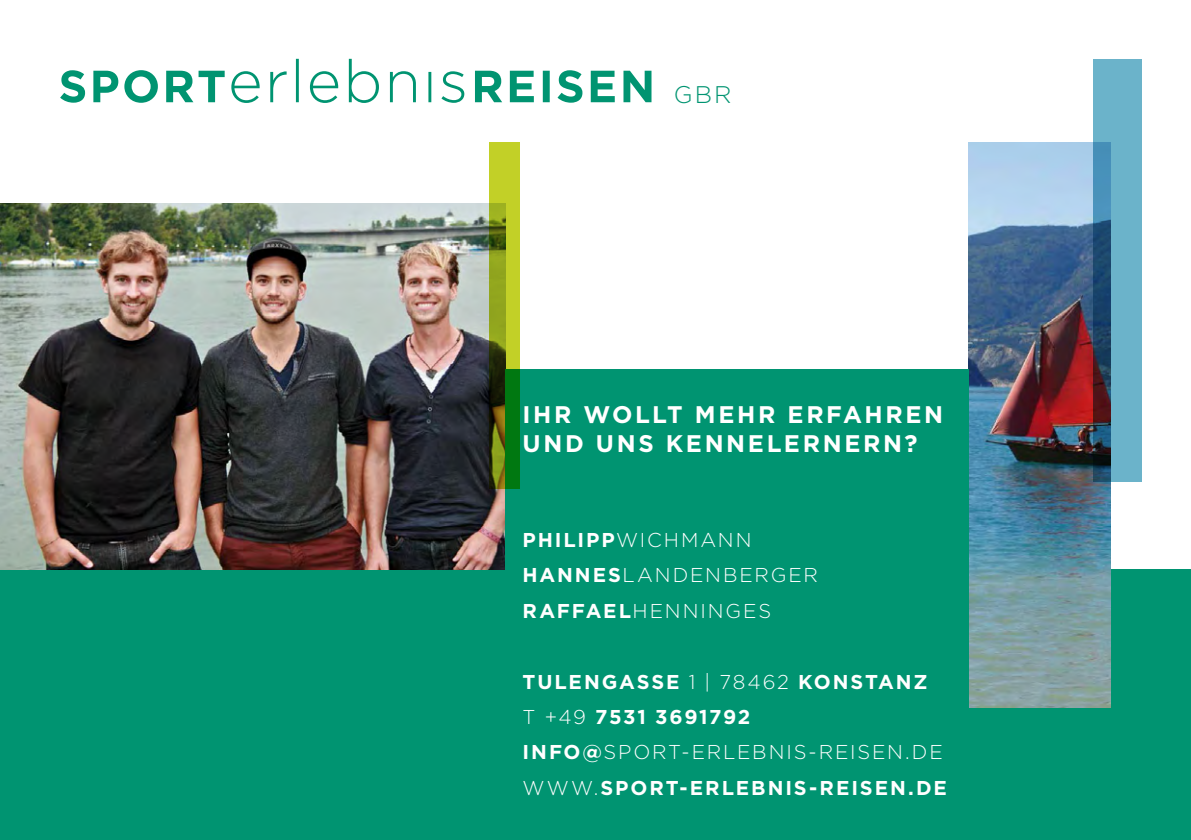
<style>
.page{position:relative;width:1191px;height:840px;background:#fff}
.page>*{position:absolute;margin:0;border:0;box-sizing:border-box;transform-origin:0 0}
.t1{font:700 24px/28.8px "Gotham";letter-spacing:.11em;color:#fff}
.t2{font:300 24px "Gotham";color:#009471}
.t3{font:700 20px/35.4px "Gotham";letter-spacing:.095em;color:#fff}
.t4{font:300 20px/35.4px "Gotham";letter-spacing:.095em;color:#fff}
.s1{font-weight:700}
.s2{font-weight:300}
</style>
<div class="page">
<div style="left:0;top:569px;width:1191px;height:270px;background:#009471"></div>
<img style="left:0;top:203px;width:505px;height:366px">
<svg style="left:60px;top:59px;width:591px;height:44px"></svg>
<img style="left:968px;top:142px;width:142px;height:564px">
<div style="left:505px;top:369px;width:463px;height:470px;background:#009471"></div>
<svg style="left:1093px;top:59px;width:48px;height:422px;background:#5894ad"></svg>
<svg style="left:489px;top:142px;width:31px;height:346px;background:#79971b"></svg>
<p class="t2" style="left:673px;top:79px;width:59px">GBR</p>
<p class="t1" style="left:522px;top:400px;width:422px">IHR WOLLT MEHR ERFAHREN<br>UND UNS KENNELERNERN?</p>
<p class="t4" style="left:522px;top:521px;width:297px"><span class="s1">PHILIPP</span>WICHMANN<br><span class="s1">HANNES</span>LANDENBERGER<br><span class="s1">RAFFAEL</span>HENNINGES</p>
<p class="t3" style="left:522px;top:663px;width:426px">TULENGASSE <span class="s2">1 | 78462</span> KONSTANZ<br><span class="s2">T +49</span> 7531 3691792<br>INFO@<span class="s2">SPORT-ERLEBNIS-REISEN.DE<br>WWW.</span>SPORT-ERLEBNIS-REISEN.DE</p>
</div>
